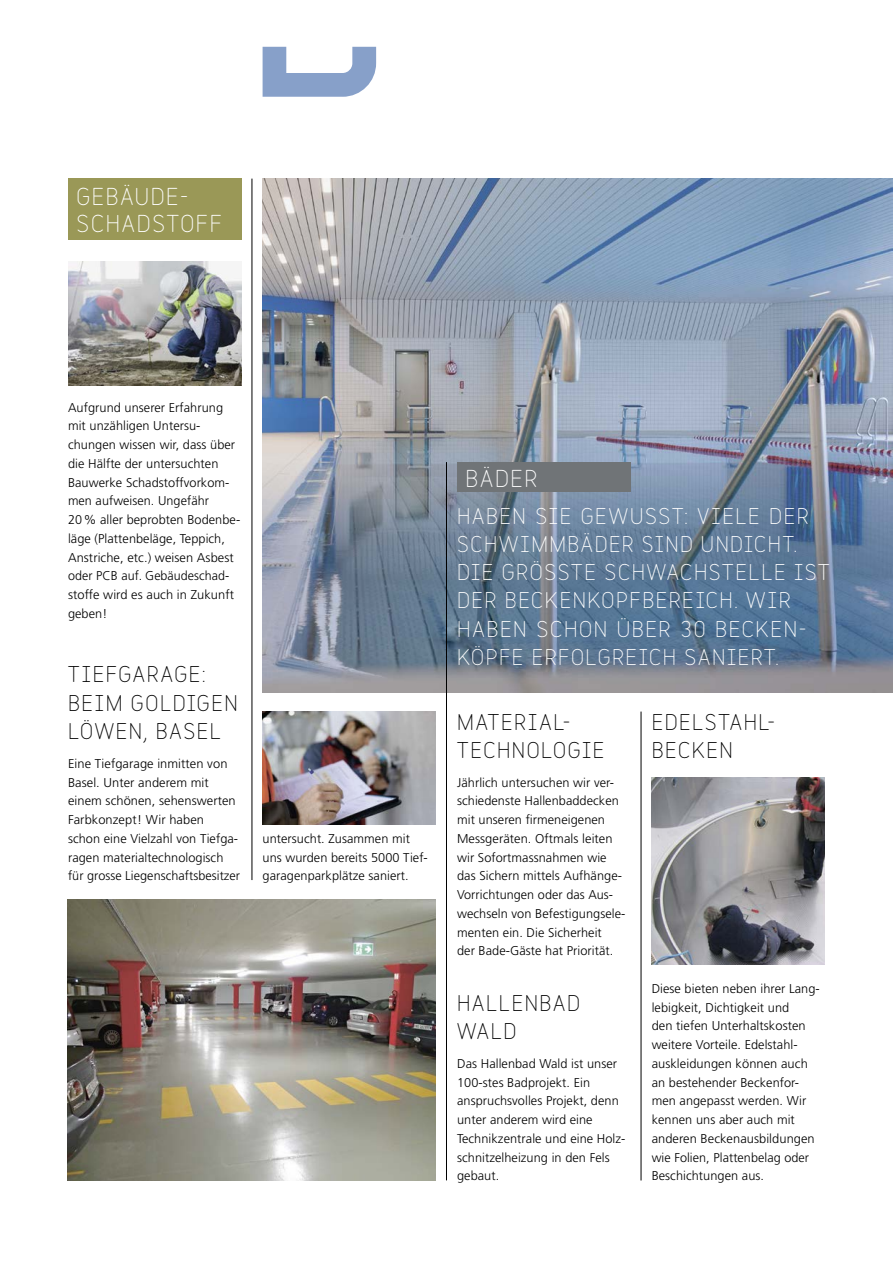
<style>
.page{position:relative;width:893px;height:1263px;background:#fff}
.page>*{position:absolute;margin:0;border:0;box-sizing:border-box;transform-origin:0 0}
.t1{font:22.5px/27px "Variable";letter-spacing:.075em;color:#fff}
.Lead_Orange{font:21px/28.2px "Variable";letter-spacing:.075em;color:#fff}
.Lead_Blau{font:21px/28.2px "Variable";letter-spacing:.075em;color:#000}
.Tabelle_Lauftext{font:300 12.75px/18.8px "Frutiger LT Std";letter-spacing:.005em;color:#000}
</style>
<div class="page">
<img style="left:263px;top:179px;width:630px;height:514px">
<svg style="left:263px;top:47px;width:113px;height:50px"></svg>
<hr style="left:252px;top:179px;width:1px;height:701px;background:#000">
<hr style="left:641px;top:711px;width:1px;height:469px;background:#000">
<hr style="left:446px;top:462px;width:1px;height:718px;background:#000">
<div style="left:457px;top:462px;width:173px;height:30px;background:#707477"></div>
<div style="left:68px;top:179px;width:173px;height:61px;background:#9a9857"></div>
<img style="left:652px;top:777px;width:173px;height:187px">
<img style="left:67px;top:899px;width:369px;height:281px">
<img style="left:68px;top:261px;width:173px;height:124px">
<img style="left:263px;top:711px;width:173px;height:113px">
<img style="left:872px;top:406px;width:21px;height:179px">
<p class="t1" style="left:77px;top:183px;width:147px">GEBÄUDE-<br>SCHADSTOFF</p>
<p class="Tabelle_Lauftext" style="left:68px;top:398px;width:174px">Aufgrund unserer Erfahrung mit unzähligen Untersu&shy;chungen wissen wir, dass über die Hälfte der untersuchten<br>Bauwerke Schadstoffvorkom&shy;men aufweisen. Ungefähr<br>20% aller beprobten Bodenbe&shy;läge (Plattenbeläge, Teppich,<br>Anstriche, etc.) weisen Asbest oder PCB auf. Gebäudeschad&shy;stoffe wird es auch in Zukunft geben!</p>
<p class="Lead_Blau" style="left:68px;top:660px;width:171px">TIEFGARAGE:<br>BEIM GOLDIGEN<br>LÖWEN, BASEL</p>
<p class="Tabelle_Lauftext" style="left:68px;top:754px;width:174px">Eine Tiefgarage inmitten von<br>Basel. Unter anderem mit einem schönen, sehenswerten<br>Farbkonzept! Wir haben<br>schon eine Vielzahl von Tiefga&shy;ragen materialtechnologisch für grosse Liegenschaftsbesitzer</p>
<p class="Tabelle_Lauftext" style="left:263px;top:829px;width:167px">untersucht. Zusammen mit uns wurden bereits 5000 Tief&shy;garagenparkplätze saniert.</p>
<p class="t1" style="left:466px;top:464px;width:73px">BÄDER</p>
<p class="Lead_Orange" style="left:457px;top:502px;width:374px">HABEN SIE GEWUSST: VIELE DER<br>SCHWIMMBÄDER SIND UNDICHT.<br>DIE GRÖSSTE SCHWACHSTELLE IST<br>DER BECKENKOPFBEREICH. WIR<br>HABEN SCHON ÜBER 30 BECKEN-<br>KÖPFE ERFOLGREICH SANIERT.</p>
<p class="Lead_Blau" style="left:457px;top:708px;width:149px">MATERIAL-<br>TECHNOLOGIE</p>
<p class="Tabelle_Lauftext" style="left:457px;top:773px;width:170px">Jährlich untersuchen wir ver&shy;schiedenste Hallenbaddecken mit unseren firmeneigenen<br>Messgeräten. Oftmals leiten wir Sofortmassnahmen wie das Sichern mittels Aufhänge-<br>Vorrichtungen oder das Aus&shy;wechseln von Befestigungsele&shy;menten ein. Die Sicherheit<br>der Bade-Gäste hat Priorität.</p>
<p class="Lead_Blau" style="left:457px;top:988px;width:124px">HALLENBAD<br>WALD</p>
<p class="Tabelle_Lauftext" style="left:457px;top:1054px;width:170px">Das Hallenbad Wald ist unser<br>100-stes Badprojekt. Ein anspruchsvolles Projekt, denn unter anderem wird eine<br>Technikzentrale und eine Holz&shy;schnitzelheizung in den Fels gebaut.</p>
<p class="Lead_Blau" style="left:652px;top:707px;width:125px">EDELSTAHL-<br>BECKEN</p>
<p class="Tabelle_Lauftext" style="left:652px;top:979px;width:170px">Diese bieten neben ihrer Lang&shy;lebigkeit, Dichtigkeit und<br>den tiefen Unterhaltskosten weitere Vorteile. Edelstahl&shy;auskleidungen können auch an bestehender Beckenfor&shy;men angepasst werden. Wir kennen uns aber auch mit anderen Beckenausbildungen wie Folien, Plattenbelag oder<br>Beschichtungen aus.</p>
</div>
